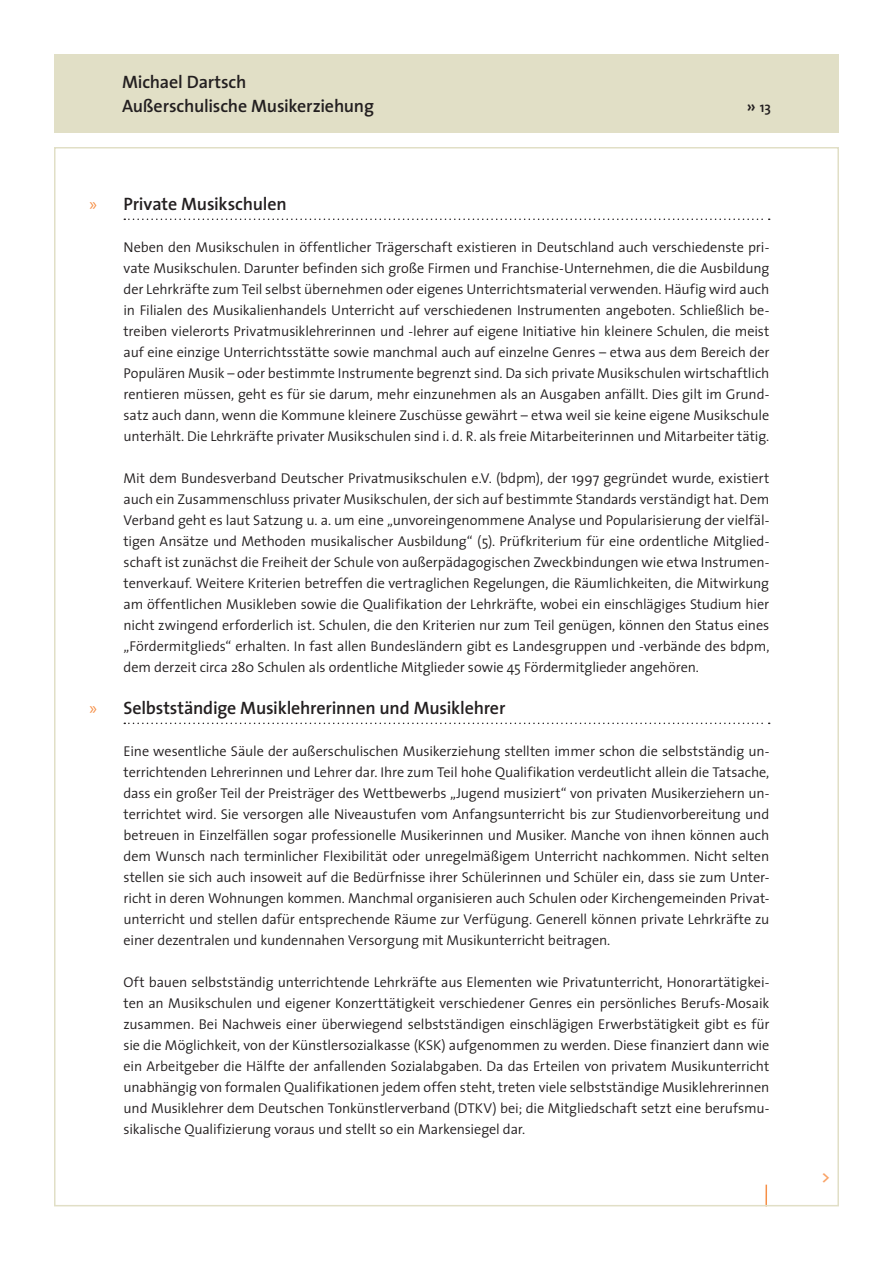
<style>
.page{position:relative;width:893px;height:1263px;background:#fff}
.page>*{position:absolute;margin:0;border:0;box-sizing:border-box;transform-origin:0 0}
.t1{font:600 18px/24px "The Sans";letter-spacing:-.01em;color:#231f20}
.t2{font:600 16.5px "The Sans";color:#f9a367}
.Fließtext{font:300 14.25px/21px "The Sans";letter-spacing:-.01em;color:#231f20;text-align:justify}
.t3{font:600 14.25px "The Sans";color:#231f20}
.s1{font-size:18px}
.s2{font-family:"Myriad Pro";font-weight:400;color:#f68f46}
</style>
<div class="page">
<hr style="left:765px;top:1184px;width:2px;height:22px;background:#f68f46">
<div style="left:54px;top:54px;width:785px;height:79px;background:#e1dfc6"></div>
<svg style="left:124px;top:219px;width:646px;height:1px"></svg>
<svg style="left:124px;top:723px;width:646px;height:1px"></svg>
<p class="t1" style="left:122px;top:70px;width:253px">Michael Dartsch<br>Außerschulische Musikerziehung</p>
<p class="t3" style="left:746px;top:98px;width:26px"><span class="s1">»</span> 13</p>
<p class="t1" style="left:90px;top:192px;width:199px"><span class="s2">»</span> Private Musikschulen</p>
<p class="Fließtext" style="left:124px;top:237px;width:647px">Neben den Musikschulen in öffentlicher Trägerschaft existieren in Deutschland auch verschiedenste pri&shy;vate Musikschulen. Darunter befinden sich große Firmen und Franchise-Unternehmen, die die Ausbildung der Lehrkräfte zum Teil selbst übernehmen oder eigenes Unterrichtsmaterial verwenden. Häufig wird auch in Filialen des Musikalienhandels Unterricht auf verschiedenen Instrumenten angeboten. Schließlich be&shy;treiben vielerorts Privatmusiklehrerinnen und -lehrer auf eigene Initiative hin kleinere Schulen, die meist auf eine einzige Unterrichtsstätte sowie manchmal auch auf einzelne Genres – etwa aus dem Bereich der Populären Musik – oder bestimmte Instrumente begrenzt sind. Da sich private Musikschulen wirtschaftlich rentieren müssen, geht es für sie darum, mehr einzunehmen als an Ausgaben anfällt. Dies gilt im Grund&shy;satz auch dann, wenn die Kommune kleinere Zuschüsse gewährt – etwa weil sie keine eigene Musikschule unterhält. Die Lehrkräfte privater Musikschulen sind i. d. R. als freie Mitarbeiterinnen und Mitarbeiter tätig.</p>
<p class="Fließtext" style="left:124px;top:468px;width:647px">Mit dem Bundesverband Deutscher Privatmusikschulen e.V. (bdpm), der 1997 gegründet wurde, existiert auch ein Zusammenschluss privater Musikschulen, der sich auf bestimmte Standards verständigt hat. Dem Verband geht es laut Satzung u. a. um eine „unvoreingenommene Analyse und Popularisierung der vielfäl&shy;tigen Ansätze und Methoden musikalischer Ausbildung“ (5). Prüfkriterium für eine ordentliche Mitglied&shy;schaft ist zunächst die Freiheit der Schule von außerpädagogischen Zweckbindungen wie etwa Instrumen&shy;tenverkauf. Weitere Kriterien betreffen die vertraglichen Regelungen, die Räumlichkeiten, die Mitwirkung am öffentlichen Musikleben sowie die Qualifikation der Lehrkräfte, wobei ein einschlägiges Studium hier nicht zwingend erforderlich ist. Schulen, die den Kriterien nur zum Teil genügen, können den Status eines „Fördermitglieds“ erhalten. In fast allen Bundesländern gibt es Landesgruppen und -verbände des bdpm, dem derzeit circa 280 Schulen als ordentliche Mitglieder sowie 45 Fördermitglieder angehören.</p>
<p class="t1" style="left:90px;top:696px;width:417px"><span class="s2">»</span> Selbstständige Musiklehrerinnen und Musiklehrer</p>
<p class="Fließtext" style="left:124px;top:741px;width:647px">Eine wesentliche Säule der außerschulischen Musikerziehung stellten immer schon die selbstständig un&shy;terrichtenden Lehrerinnen und Lehrer dar. Ihre zum Teil hohe Qualifikation verdeutlicht allein die Tatsache, dass ein großer Teil der Preisträger des Wettbewerbs „Jugend musiziert“ von privaten Musikerziehern un&shy;terrichtet wird. Sie versorgen alle Niveaustufen vom Anfangsunterricht bis zur Studienvorbereitung und betreuen in Einzelfällen sogar professionelle Musikerinnen und Musiker. Manche von ihnen können auch dem Wunsch nach terminlicher Flexibilität oder unregelmäßigem Unterricht nachkommen. Nicht selten stellen sie sich auch insoweit auf die Bedürfnisse ihrer Schülerinnen und Schüler ein, dass sie zum Unter&shy;richt in deren Wohnungen kommen. Manchmal organisieren auch Schulen oder Kirchengemeinden Privat&shy;unterricht und stellen dafür entsprechende Räume zur Verfügung. Generell können private Lehrkräfte zu einer dezentralen und kundennahen Versorgung mit Musikunterricht beitragen.</p>
<p class="Fließtext" style="left:124px;top:972px;width:647px">Oft bauen selbstständig unterrichtende Lehrkräfte aus Elementen wie Privatunterricht, Honorartätigkei&shy;ten an Musikschulen und eigener Konzerttätigkeit verschiedener Genres ein persönliches Berufs-Mosaik zusammen. Bei Nachweis einer überwiegend selbstständigen einschlägigen Erwerbstätigkeit gibt es für sie die Möglichkeit, von der Künstlersozialkasse (KSK) aufgenommen zu werden. Diese finanziert dann wie ein Arbeitgeber die Hälfte der anfallenden Sozialabgaben. Da das Erteilen von privatem Musikunterricht unabhängig von formalen Qualifikationen jedem offen steht, treten viele selbstständige Musiklehrerinnen und Musiklehrer dem Deutschen Tonkünstlerverband (DTKV) bei; die Mitgliedschaft setzt eine berufsmu&shy;sikalische Qualifizierung voraus und stellt so ein Markensiegel dar.</p>
<p class="t2" style="left:822px;top:1166px;width:10px">&gt;</p>
</div>
